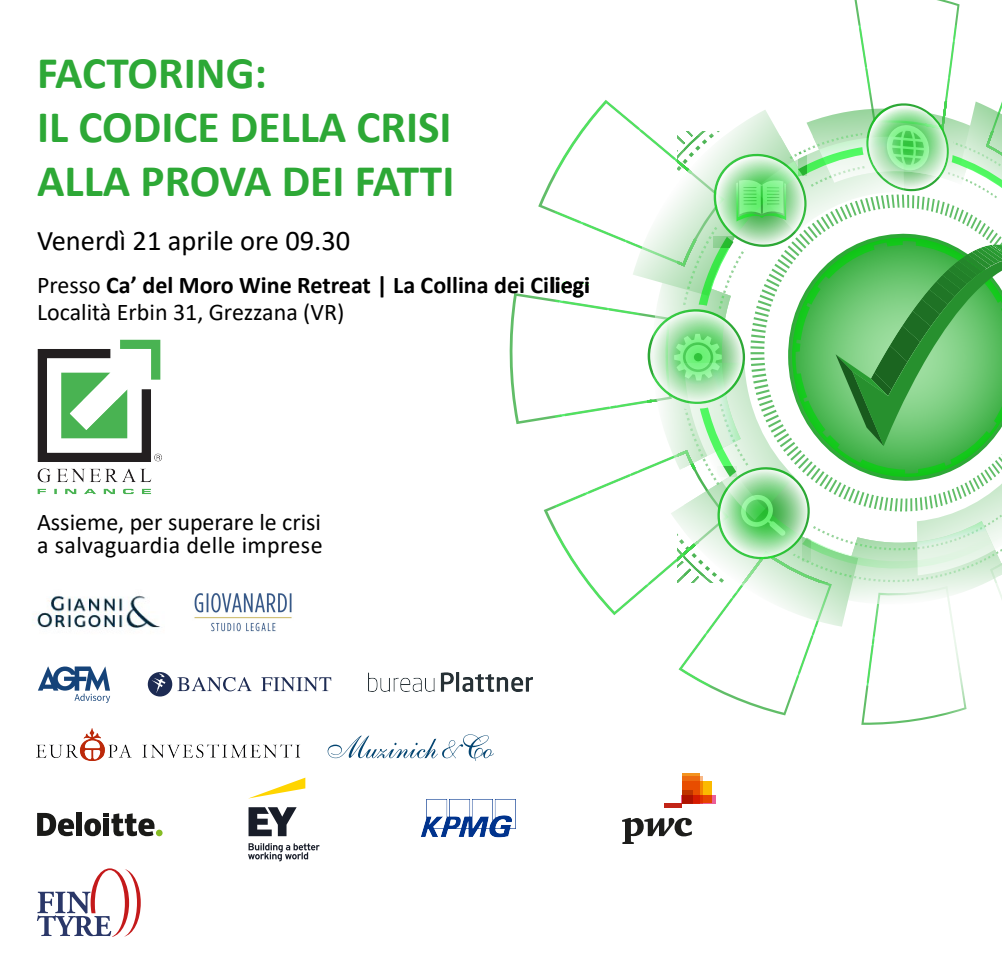
<style>
.page{position:relative;width:1002px;height:967px;background:#fff}
.page>*{position:absolute;margin:0;border:0;box-sizing:border-box;transform-origin:0 0}
.t1{font:700 45.3px/53.9px "Calibri";color:#2da836}
.t2{font:28.47px "Calibri";color:#000}
.t3{font:700 24px/27px "Calibri";color:#000}
.t4{font:24px/22.8px "Calibri";color:#000}
.s1{font-weight:400}
</style>
<div class="page">
<img style="left:194px;top:593px;width:98px;height:39px">
<img style="left:32px;top:595px;width:128px;height:35px">
<img style="left:421px;top:799px;width:95px;height:39px">
<svg style="left:248px;top:778px;width:57px;height:21px"></svg>
<svg style="left:248px;top:807px;width:71px;height:54px"></svg>
<svg style="left:622px;top:818px;width:69px;height:26px"></svg>
<svg style="left:711px;top:795px;width:4px;height:8px"></svg>
<svg style="left:699px;top:776px;width:3px;height:6px"></svg>
<svg style="left:682px;top:773px;width:17px;height:9px"></svg>
<svg style="left:682px;top:782px;width:29px;height:21px"></svg>
<svg style="left:681px;top:790px;width:11px;height:13px"></svg>
<div style="left:664px;top:803px;width:17px;height:5px;background:#c22417"></div>
<img style="left:37px;top:339px;width:125px;height:156px">
<svg style="left:509px;top:0;width:493px;height:725px"></svg>
<div style="left:76px;top:813px;width:6px;height:23px;background:#1a1a18"></div>
<svg style="left:84px;top:813px;width:78px;height:23px"></svg>
<svg style="left:37px;top:813px;width:37px;height:23px"></svg>
<svg style="left:38px;top:666px;width:72px;height:37px"></svg>
<svg style="left:261px;top:677px;width:70px;height:14px"></svg>
<svg style="left:148px;top:672px;width:103px;height:25px"></svg>
<svg style="left:37px;top:868px;width:104px;height:69px"></svg>
<svg style="left:327px;top:734px;width:167px;height:27px"></svg>
<img style="left:37px;top:728px;width:263px;height:32px">
<img style="left:369px;top:673px;width:163px;height:19px">
<h1 class="t1" style="left:37px;top:46px;width:419px">FACTORING:<br>IL CODICE DELLA CRISI<br>ALLA PROVA DEI FATTI</h1>
<p class="t2" style="left:37px;top:220px;width:315px">Venerdì 21 aprile ore 09.30</p>
<p class="t3" style="left:37px;top:271px;width:554px"><span class="s1">Presso</span> Ca’ del Moro Wine Retreat | La Collina dei Ciliegi<br><span class="s1">Località Erbin 31, Grezzana (VR)</span></p>
<p class="t4" style="left:37px;top:510px;width:287px">Assieme, per superare le crisi a salvaguardia delle imprese</p>
</div>
